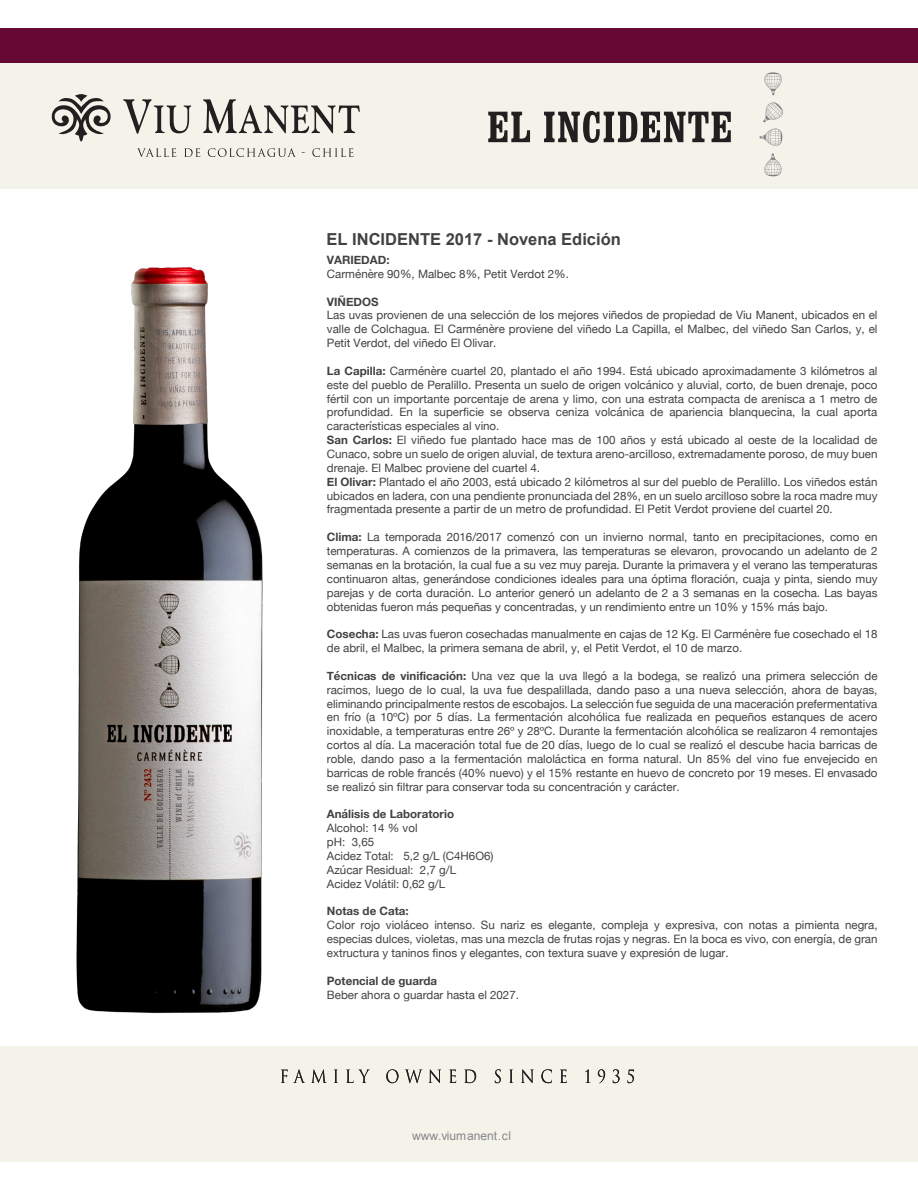
<style>
.page{position:relative;width:918px;height:1188px;background:#fff}
.page>*{position:absolute;margin:0;border:0;box-sizing:border-box;transform-origin:0 0}
.t1{font:700 16.5px "Arial";color:#424041}
.t2{font:12px "Arial";color:#86868a}
.t3{font:11.55px/13.8px "Helvetica Neue";color:#434142;text-align:justify}
.t4{font:700 11.55px "Helvetica Neue";color:#434142}
.s1{font-weight:700}
</style>
<div class="page">
<img style="left:76px;top:267px;width:187px;height:747px">
<div style="left:0;top:28px;width:918px;height:36px;background:#650934"></div>
<div style="left:0;top:64px;width:918px;height:125px;background:#f4f3ea"></div>
<div style="left:0;top:1046px;width:918px;height:115px;background:#f4f3ea"></div>
<svg style="left:51px;top:94px;width:60px;height:48px"></svg>
<svg style="left:123px;top:99px;width:68px;height:35px"></svg>
<svg style="left:203px;top:99px;width:157px;height:34px"></svg>
<svg style="left:137px;top:148px;width:39px;height:9px"></svg>
<svg style="left:184px;top:148px;width:16px;height:9px"></svg>
<svg style="left:208px;top:148px;width:88px;height:9px"></svg>
<svg style="left:312px;top:148px;width:41px;height:9px"></svg>
<svg style="left:281px;top:1069px;width:24px;height:14px"></svg>
<svg style="left:311px;top:1069px;width:16px;height:14px"></svg>
<svg style="left:334px;top:1070px;width:4px;height:13px"></svg>
<svg style="left:346px;top:1070px;width:23px;height:13px"></svg>
<svg style="left:386px;top:1069px;width:12px;height:14px"></svg>
<svg style="left:405px;top:1070px;width:17px;height:13px"></svg>
<svg style="left:429px;top:1069px;width:12px;height:14px"></svg>
<svg style="left:449px;top:1069px;width:7px;height:14px"></svg>
<svg style="left:464px;top:1069px;width:12px;height:14px"></svg>
<svg style="left:495px;top:1069px;width:6px;height:14px"></svg>
<svg style="left:509px;top:1070px;width:4px;height:13px"></svg>
<svg style="left:521px;top:1069px;width:13px;height:14px"></svg>
<svg style="left:541px;top:1069px;width:11px;height:14px"></svg>
<svg style="left:560px;top:1069px;width:7px;height:14px"></svg>
<svg style="left:585px;top:1069px;width:5px;height:14px"></svg>
<svg style="left:598px;top:1069px;width:7px;height:14px"></svg>
<svg style="left:613px;top:1069px;width:7px;height:14px"></svg>
<svg style="left:628px;top:1070px;width:6px;height:13px"></svg>
<svg style="left:488px;top:112px;width:42px;height:30px"></svg>
<svg style="left:544px;top:111px;width:187px;height:32px"></svg>
<svg style="left:764px;top:154px;width:18px;height:22px"></svg>
<svg style="left:764px;top:72px;width:18px;height:23px"></svg>
<svg style="left:760px;top:102px;width:23px;height:44px"></svg>
<h1 class="t1" style="left:327px;top:228px;width:296px">EL INCIDENTE 2017 - Novena Edición</h1>
<p class="t4" style="left:327px;top:251px;width:64px">VARIEDAD:</p>
<p class="t3" style="left:327px;top:268px;width:244px">Carménère 90%, Malbec 8%, Petit Verdot 2%.</p>
<p class="t4" style="left:327px;top:292px;width:53px">VIÑEDOS</p>
<p class="t3" style="left:327px;top:309px;width:552px">Las uvas provienen de una selección de los mejores viñedos de propiedad de Viu Manent, ubicados en el valle de Colchagua. El Carménère proviene del viñedo La Capilla, el Malbec, del viñedo San Carlos, y, el Petit Verdot, del viñedo El Olivar.</p>
<p class="t3" style="left:327px;top:365px;width:552px;text-align:left"><span class="s1">La Capilla:</span> Carménère cuartel 20, plantado el año 1994. Está ubicado aproximadamente 3 kilómetros al este del pueblo de Peralillo. Presenta un suelo de origen volcánico y aluvial, corto, de buen drenaje, poco fértil con un importante porcentaje de arena y limo, con una estrata compacta de arenisca a 1 metro de profundidad. En la superficie se observa ceniza volcánica de apariencia blanquecina, la cual aporta características especiales al vino.<br><span class="s1">San Carlos:</span> El viñedo fue plantado hace mas de 100 años y está ubicado al oeste de la localidad de Cunaco, sobre un suelo de origen aluvial, de textura areno-arcilloso, extremadamente poroso, de muy buen drenaje. El Malbec proviene del cuartel 4.<br><span class="s1">El Olivar:</span> Plantado el año 2003, está ubicado 2 kilómetros al sur del pueblo de Peralillo. Los viñedos están ubicados en ladera, con una pendiente pronunciada del 28%, en un suelo arcilloso sobre la roca madre muy fragmentada presente a partir de un metro de profundidad. El Petit Verdot proviene del cuartel 20.</p>
<p class="t3" style="left:327px;top:531px;width:552px"><span class="s1">Clima:</span> La temporada 2016/2017 comenzó con un invierno normal, tanto en precipitaciones, como en temperaturas. A comienzos de la primavera, las temperaturas se elevaron, provocando un adelanto de 2 semanas en la brotación, la cual fue a su vez muy pareja. Durante la primavera y el verano las temperaturas continuaron altas, generándose condiciones ideales para una óptima floración, cuaja y pinta, siendo muy parejas y de corta duración. Lo anterior generó un adelanto de 2 a 3 semanas en la cosecha. Las bayas obtenidas fueron más pequeñas y concentradas, y un rendimiento entre un 10% y 15% más bajo.</p>
<p class="t3" style="left:327px;top:628px;width:552px"><span class="s1">Cosecha:</span> Las uvas fueron cosechadas manualmente en cajas de 12 Kg. El Carménère fue cosechado el 18 de abril, el Malbec, la primera semana de abril, y, el Petit Verdot, el 10 de marzo.</p>
<p class="t3" style="left:327px;top:669px;width:552px"><span class="s1">Técnicas de vinificación:</span> Una vez que la uva llegó a la bodega, se realizó una primera selección de racimos, luego de lo cual, la uva fue despalillada, dando paso a una nueva selección, ahora de bayas, eliminando principalmente restos de escobajos. La selección fue seguida de una maceración prefermentativa en frío (a 10ºC) por 5 días. La fermentación alcohólica fue realizada en pequeños estanques de acero inoxidable, a temperaturas entre 26º y 28ºC. Durante la fermentación alcohólica se realizaron 4 remontajes cortos al día. La maceración total fue de 20 días, luego de lo cual se realizó el descube hacia barricas de roble, dando paso a la fermentación maloláctica en forma natural. Un 85% del vino fue envejecido en barricas de roble francés (40% nuevo) y el 15% restante en huevo de concreto por 19 meses. El envasado se realizó sin filtrar para conservar toda su concentración y carácter.</p>
<p class="t4" style="left:327px;top:805px;width:129px">Análisis de Laboratorio</p>
<p class="t3" style="left:327px;top:822px;width:168px;text-align:left">Alcohol: 14 % vol<br>pH: 3,65<br>Acidez Total: 5,2 g/L (C4H6O6)<br>Azúcar Residual: 2,7 g/L<br>Acidez Volátil: 0,62 g/L</p>
<p class="t4" style="left:327px;top:902px;width:83px">Notas de Cata:</p>
<p class="t3" style="left:327px;top:919px;width:552px">Color rojo violáceo intenso. Su nariz es elegante, compleja y expresiva, con notas a pimienta negra, especias dulces, violetas, mas una mezcla de frutas rojas y negras. En la boca es vivo, con energía, de gran extructura y taninos finos y elegantes, con textura suave y expresión de lugar.</p>
<p class="t4" style="left:327px;top:972px;width:112px">Potencial de guarda</p>
<p class="t3" style="left:327px;top:988px;width:194px">Beber ahora o guardar hasta el 2027.</p>
<p class="t2" style="left:412px;top:1128px;width:101px">www.viumanent.cl</p>
</div>
